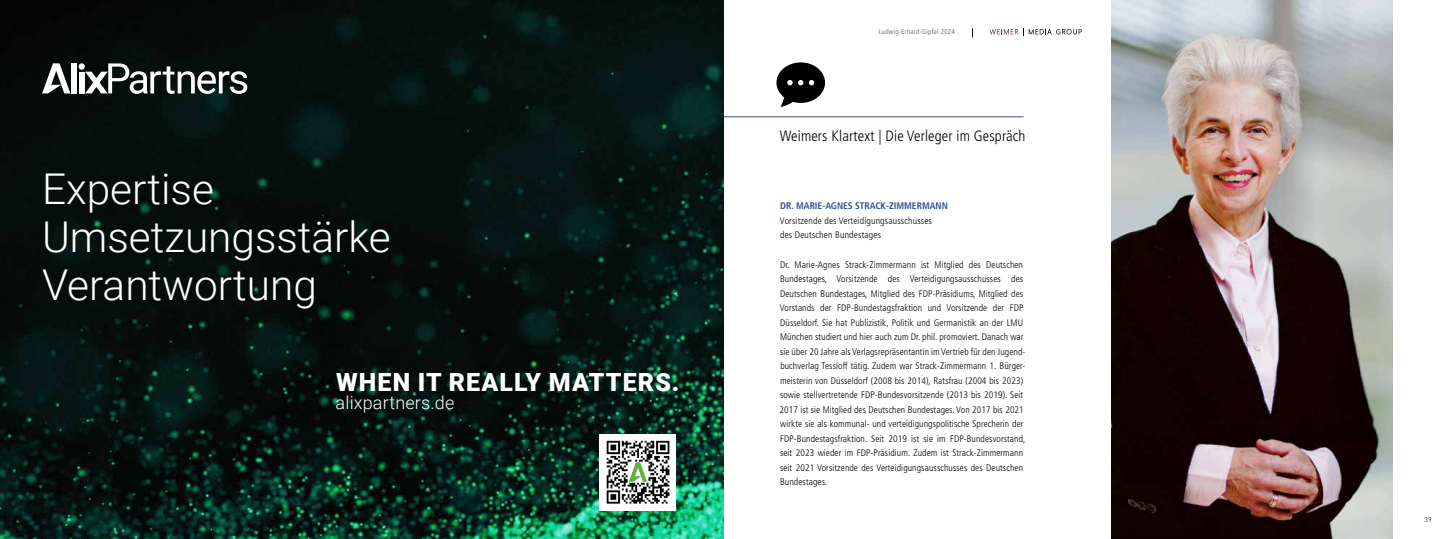
<style>
.page{position:relative;width:1446px;height:539px;background:#fff}
.page>*{position:absolute;margin:0;border:0;box-sizing:border-box;transform-origin:0 0}
.t1{font:300 42.4px/48px "Roboto";color:#fff}
.t2{font:900 25px "Roboto";letter-spacing:.045em;color:#fff}
.t3{font:300 18px "Roboto";letter-spacing:.01em;color:#fff}
.t4{font:300 condensed 15px "Frutiger LT Std";letter-spacing:.01em;color:#000}
.t5{font:300 condensed 9.5px/14.5px "Frutiger LT Std";letter-spacing:.01em;color:#000}
.t6{font:700 condensed 9.5px "Frutiger LT Std";color:#344e8f}
.t7{font:300 condensed 7px "Frutiger LT Std";letter-spacing:.04em;color:#57544b}
.t8{font:300 7px "DIN Pro";color:#000}
</style>
<div class="page">
<svg style="left:989px;top:29px;width:92px;height:7px"></svg>
<img style="left:1111px;top:0;width:281px;height:539px">
<hr style="left:723px;top:116px;width:300px;height:1px;background:#344e8f">
<svg style="left:776px;top:62px;width:49px;height:45px"></svg>
<img style="left:0;top:0;width:723px;height:539px">
<svg style="left:85px;top:63px;width:162px;height:31px"></svg>
<div style="left:79px;top:63px;width:6px;height:7px;background:#fff;border-radius:50%"></div>
<div style="left:71px;top:63px;width:5px;height:30px;background:#fff"></div>
<div style="left:79px;top:72px;width:6px;height:21px;background:#fff"></div>
<svg style="left:42px;top:63px;width:28px;height:30px"></svg>
<img style="left:600px;top:434px;width:76px;height:76px">
<h1 class="t1" style="left:42px;top:164px;width:350px">Expertise<br>Umsetzungsstärke<br>Verantwortung</h1>
<h2 class="t2" style="left:336px;top:365px;width:345px">WHEN IT REALLY MATTERS.</h2>
<h3 class="t3" style="left:336px;top:390px;width:120px">alixpartners.de</h3>
<p class="t7" style="left:879px;top:28px;width:78px">Ludwig-Erhard-Gipfel 2024</p>
<h3 class="t4" style="left:780px;top:127px;width:247px">Weimers Klartext | Die Verleger im Gespräch</h3>
<p class="t6" style="left:780px;top:200px;width:169px">DR. MARIE-AGNES STRACK-ZIMMERMANN</p>
<p class="t5" style="left:780px;top:213px;width:154px">Vorsitzende des Verteidigungsausschusses des Deutschen Bundestages</p>
<p class="t5" style="left:779px;top:257px;width:248px">Dr. Marie-Agnes Strack-Zimmermann ist Mitglied des Deutschen Bundestages, Vorsitzende des Verteidigungsausschusses des Deutschen Bundestages, Mitglied des FDP-Präsidiums, Mitglied des Vorstands der FDP-Bundestagsfraktion und Vorsitzende der FDP Düsseldorf. Sie hat Publizistik, Politik und Germanistik an der LMU München studiert und hier auch zum Dr. phil. promoviert. Danach war sie über 20 Jahre als Verlagsrepräsentantin im Vertrieb für den Jugend&shy;buchverlag Tessloff tätig. Zudem war Strack-Zimmermann 1. Bürger&shy;meisterin von Düsseldorf (2008 bis 2014), Ratsfrau (2004 bis 2023) sowie stellvertretende FDP-Bundesvorsitzende (2013 bis 2019). Seit 2017 ist sie Mitglied des Deutschen Bundestages. Von 2017 bis 2021 wirkte sie als kommunal- und verteidigungspolitische Sprecherin der FDP-Bundestagsfraktion. Seit 2019 ist sie im FDP-Bundesvorstand, seit 2023 wieder im FDP-Präsidium. Zudem ist Strack-Zimmermann seit 2021 Vorsitzende des Verteidigungsausschusses des Deutschen Bundestages.</p>
<p class="t8" style="left:1424px;top:514px;width:9px">39</p>
</div>
